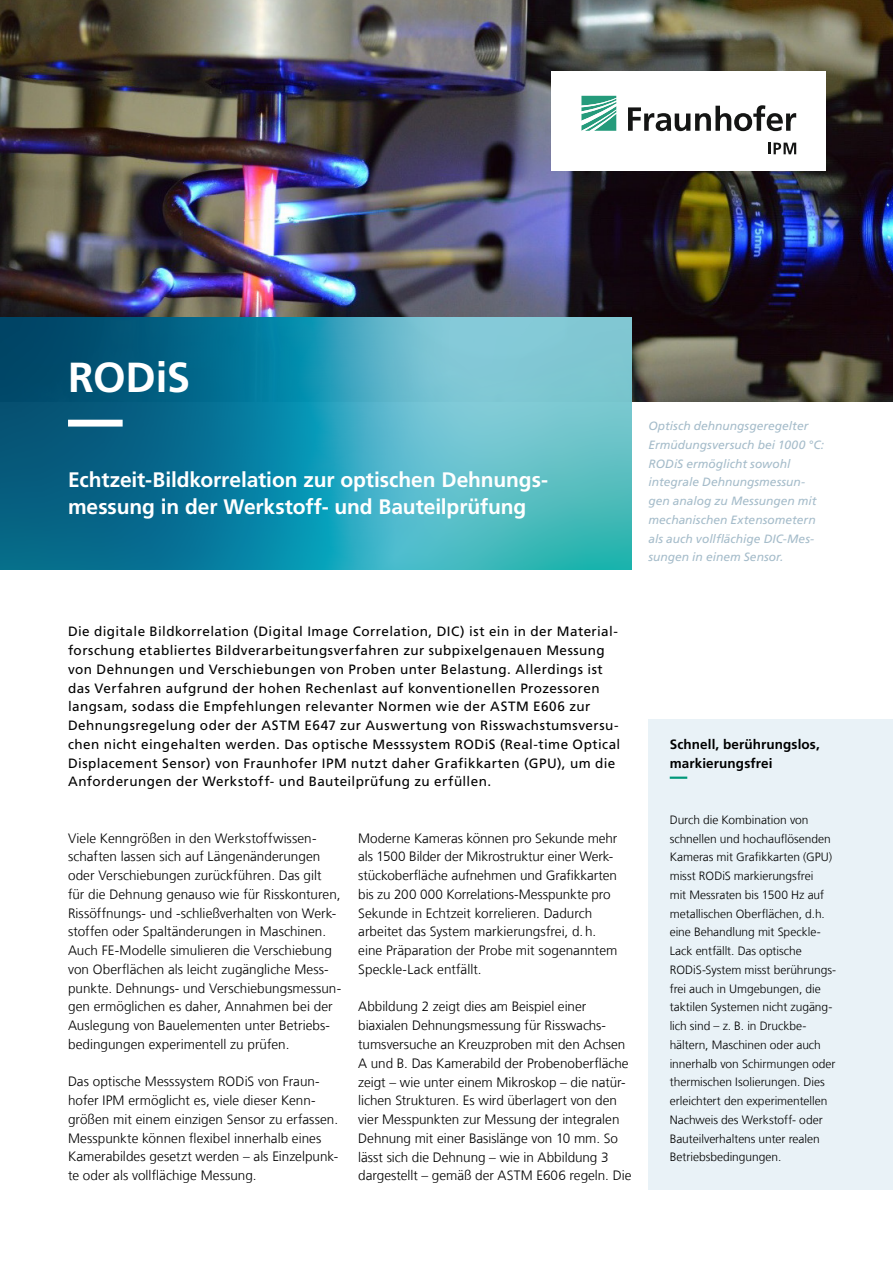
<style>
.page{position:relative;width:893px;height:1263px;background:#fff}
.page>*{position:absolute;margin:0;border:0;box-sizing:border-box;transform-origin:0 0}
.t1{font:700 42px "Frutiger LT Com";letter-spacing:-.01em;color:#fff}
.t2{font:700 21px/27.3px "Frutiger LT Com";letter-spacing:-.005em;color:#fff}
.t3{font:300 13.5px/18.8px "Frutiger LT Com";color:#000}
.t4{font:13.5px/18.8px "Frutiger LT Com";letter-spacing:.035em;color:#000}
.t5{font:700 13.5px/18.8px "Frutiger LT Com";letter-spacing:.01em;color:#000}
.t6{font:300 12px/18.8px "Frutiger LT Com";color:#000}
.t7{font:italic 12px/18.8px "Frutiger LT Com";letter-spacing:.005em;color:#a5bcca}
</style>
<div class="page">
<img style="left:0;top:0;width:893px;height:402px">
<svg style="left:0;top:318px;width:631px;height:251px;background:#2f93ab"></svg>
<img style="left:552px;top:71px;width:273px;height:100px">
<svg style="left:581px;top:96px;width:35px;height:35px"></svg>
<svg style="left:628px;top:105px;width:168px;height:26px"></svg>
<svg style="left:768px;top:143px;width:28px;height:11px"></svg>
<svg style="left:68px;top:420px;width:521px;height:7px;background:#50a9bf"></svg>
<div style="left:648px;top:719px;width:245px;height:470px;background:#e9f2f7"></div>
<svg style="left:670px;top:776px;width:18px;height:3px"></svg>
<h1 class="t1" style="left:68px;top:352px;width:124px">RODiS</h1>
<h2 class="t2" style="left:68px;top:466px;width:480px">Echtzeit-Bildkorrelation zur optischen Dehnungs&shy;messung in der Werkstoff- und Bauteilprüfung</h2>
<p class="t7" style="left:648px;top:417px;width:177px">Optisch dehnungsgeregelter<br>Ermüdungsversuch bei 1000 °C:<br>RODiS ermöglicht sowohl integrale Dehnungsmessun&shy;gen analog zu Messungen mit mechanischen Extensometern als auch vollflächige DIC-Mes&shy;sungen in einem Sensor.</p>
<p class="t4" style="left:68px;top:622px;width:554px">Die digitale Bildkorrelation (Digital Image Correlation, DIC) ist ein in der Material&shy;forschung etabliertes Bildverarbeitungsverfahren zur subpixelgenauen Messung von Dehnungen und Verschiebungen von Proben unter Belastung. Allerdings ist das Verfahren aufgrund der hohen Rechenlast auf konventionellen Prozessoren langsam, sodass die Empfehlungen relevanter Normen wie der ASTM E606 zur Dehnungsregelung oder der ASTM E647 zur Auswertung von Risswachstumsversu&shy;chen nicht eingehalten werden. Das optische Messsystem RODiS (Real-time Optical Displacement Sensor) von Fraunhofer IPM nutzt daher Grafikkarten (GPU), um die Anforderungen der Werkstoff- und Bauteilprüfung zu erfüllen.</p>
<p class="t3" style="left:68px;top:829px;width:275px">Viele Kenngrößen in den Werkstoffwissen&shy;schaften lassen sich auf Längenänderungen oder Verschiebungen zurückführen. Das gilt für die Dehnung genauso wie für Risskonturen, Rissöffnungs- und -schließverhalten von Werk&shy;stoffen oder Spaltänderungen in Maschinen.<br>Auch FE-Modelle simulieren die Verschiebung von Oberflächen als leicht zugängliche Mess&shy;punkte. Dehnungs- und Verschiebungsmessun&shy;gen ermöglichen es daher, Annahmen bei der Auslegung von Bauelementen unter Betriebs&shy;bedingungen experimentell zu prüfen.</p>
<p class="t3" style="left:68px;top:1072px;width:272px">Das optische Messsystem RODiS von Fraun&shy;hofer IPM ermöglicht es, viele dieser Kenn&shy;größen mit einem einzigen Sensor zu erfassen.<br>Messpunkte können flexibel innerhalb eines Kamerabildes gesetzt werden – als Einzelpunk&shy;te oder als vollflächige Messung.</p>
<p class="t3" style="left:358px;top:829px;width:261px">Moderne Kameras können pro Sekunde mehr als 1500 Bilder der Mikrostruktur einer Werk&shy;stückoberfläche aufnehmen und Grafikkarten bis zu 200 000 Korrelations-Messpunkte pro Sekunde in Echtzeit korrelieren. Dadurch arbeitet das System markierungsfrei, d.h. eine Präparation der Probe mit sogenanntem Speckle-Lack entfällt.</p>
<p class="t3" style="left:358px;top:997px;width:275px">Abbildung 2 zeigt dies am Beispiel einer biaxialen Dehnungsmessung für Risswachs&shy;tumsversuche an Kreuzproben mit den Achsen A und B. Das Kamerabild der Probenoberfläche zeigt – wie unter einem Mikroskop – die natür&shy;lichen Strukturen. Es wird überlagert von den vier Messpunkten zur Messung der integralen Dehnung mit einer Basislänge von 10 mm. So lässt sich die Dehnung – wie in Abbildung 3 dargestellt – gemäß der ASTM E606 regeln. Die</p>
<p class="t5" style="left:670px;top:735px;width:152px">Schnell, berührungslos, markierungsfrei</p>
<p class="t6" style="left:670px;top:810px;width:168px">Durch die Kombination von schnellen und hochauflösenden<br>Kameras mit Grafikkarten (GPU) misst RODiS markierungsfrei<br>mit Messraten bis 1500 Hz auf metallischen Oberflächen, d.h. eine Behandlung mit Speckle-<br>Lack entfällt. Das optische<br>RODiS-System misst berührungs&shy;frei auch in Umgebungen, die taktilen Systemen nicht zugäng&shy;lich sind – z. B. in Druckbe&shy;hältern, Maschinen oder auch innerhalb von Schirmungen oder thermischen Isolierungen. Dies erleichtert den experimentellen<br>Nachweis des Werkstoff- oder<br>Bauteilverhaltens unter realen<br>Betriebsbedingungen.</p>
</div>
